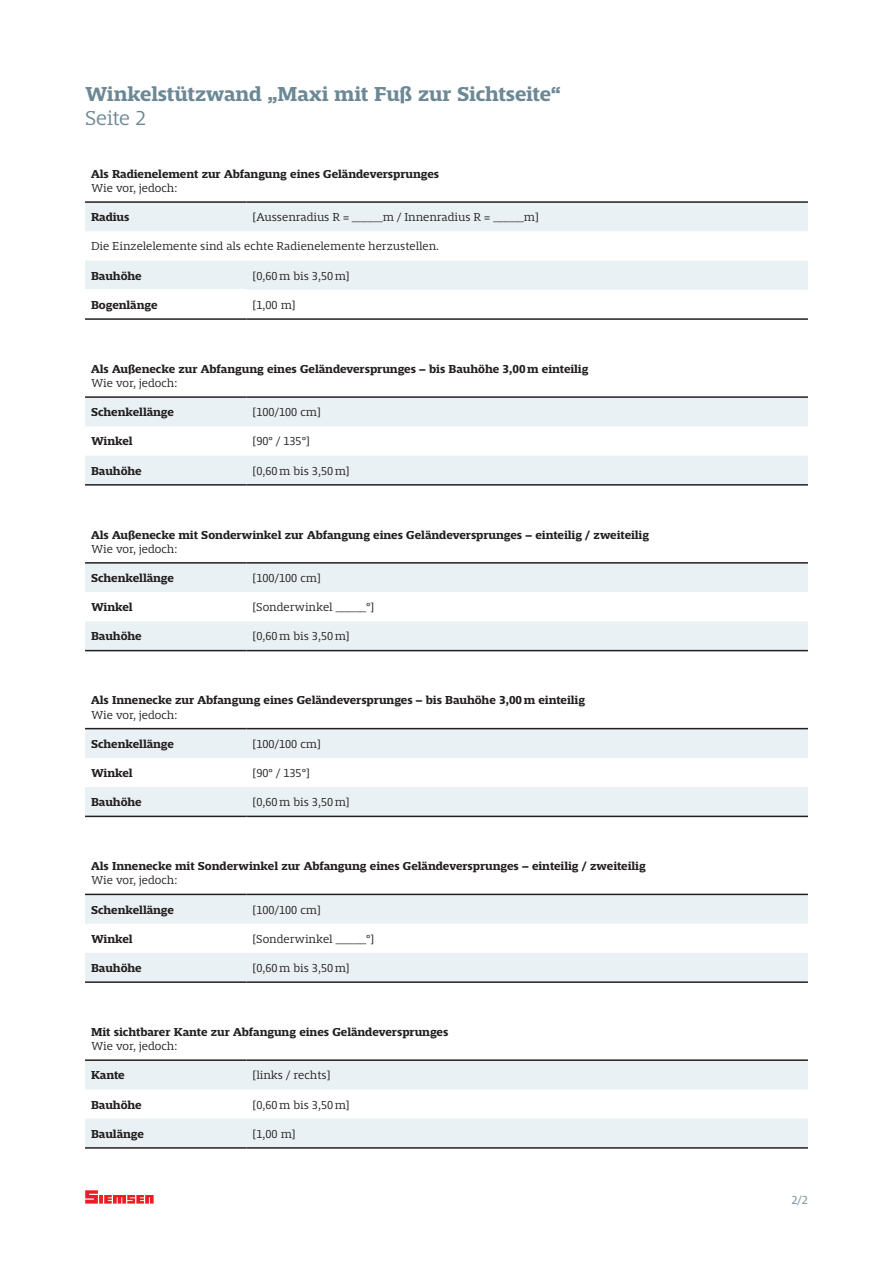
<style>
.page{position:relative;width:893px;height:1263px;background:#fff}
.page>*{position:absolute;margin:0;border:0;box-sizing:border-box;transform-origin:0 0}
.t1{font:700 21px "Mislab Std";letter-spacing:-.005em;color:#6c8895}
.t2{font:300 21px "Mislab Std";letter-spacing:-.02em;color:#6c8895}
.t3{font:700 12px "Mislab Std";color:#231f20}
.t4{font:300 12px "Mislab Std";color:#231f20}
.t5{font:300 12px "Mislab Std";color:#6c8895}
</style>
<div class="page">
<svg style="left:85px;top:1190px;width:69px;height:13px"></svg>
<svg style="left:85px;top:203px;width:723px;height:87px;fill:#eaf1f5"></svg>
<hr style="left:85px;top:201px;width:162px;height:2px;background:#231f20">
<hr style="left:247px;top:201px;width:561px;height:2px;background:#231f20">
<hr style="left:85px;top:289px;width:162px;height:2px;background:#fff">
<hr style="left:85px;top:318px;width:162px;height:2px;background:#231f20">
<hr style="left:247px;top:318px;width:561px;height:2px;background:#231f20">
<svg style="left:85px;top:398px;width:723px;height:86px;fill:#eaf1f5"></svg>
<hr style="left:85px;top:396px;width:162px;height:2px;background:#231f20">
<hr style="left:247px;top:396px;width:561px;height:2px;background:#231f20">
<hr style="left:85px;top:484px;width:162px;height:2px;background:#231f20">
<hr style="left:247px;top:484px;width:561px;height:2px;background:#231f20">
<svg style="left:85px;top:727px;width:723px;height:1px"></svg>
<svg style="left:85px;top:729px;width:723px;height:87px;fill:#eaf1f5"></svg>
<hr style="left:85px;top:728px;width:162px;height:1px;background:#231f20">
<hr style="left:247px;top:728px;width:561px;height:1px;background:#231f20">
<hr style="left:85px;top:816px;width:162px;height:1px;background:#231f20">
<hr style="left:247px;top:816px;width:561px;height:1px;background:#231f20">
<svg style="left:85px;top:893px;width:723px;height:1px"></svg>
<svg style="left:85px;top:895px;width:723px;height:86px;fill:#eaf1f5"></svg>
<hr style="left:85px;top:894px;width:162px;height:1px;background:#231f20">
<hr style="left:247px;top:894px;width:561px;height:1px;background:#231f20">
<hr style="left:85px;top:981px;width:162px;height:2px;background:#231f20">
<hr style="left:247px;top:981px;width:561px;height:2px;background:#231f20">
<svg style="left:85px;top:1061px;width:723px;height:86px;fill:#eaf1f5"></svg>
<hr style="left:85px;top:1059px;width:162px;height:2px;background:#231f20">
<hr style="left:247px;top:1059px;width:561px;height:2px;background:#231f20">
<hr style="left:85px;top:1147px;width:162px;height:2px;background:#231f20">
<hr style="left:247px;top:1147px;width:561px;height:2px;background:#231f20">
<svg style="left:85px;top:564px;width:723px;height:86px;fill:#eaf1f5"></svg>
<hr style="left:85px;top:562px;width:162px;height:2px;background:#231f20">
<hr style="left:247px;top:562px;width:561px;height:2px;background:#231f20">
<hr style="left:85px;top:650px;width:162px;height:1px;background:#231f20">
<hr style="left:247px;top:650px;width:561px;height:1px;background:#231f20">
<h1 class="t1" style="left:85px;top:83px;width:477px">Winkelstützwand „Maxi mit Fuß zur Sichtseite“</h1>
<h1 class="t2" style="left:85px;top:107px;width:63px">Seite 2</h1>
<p class="t3" style="left:91px;top:168px;width:350px">Als Radienelement zur Abfangung eines Geländeversprunges</p>
<p class="t4" style="left:91px;top:182px;width:88px">Wie vor, jedoch:</p>
<p class="t3" style="left:91px;top:211px;width:40px">Radius</p>
<p class="t4" style="left:253px;top:211px;width:288px">[Aussenradius R = _____m / Innenradius R = _____m]</p>
<p class="t4" style="left:91px;top:240px;width:350px">Die Einzelelemente sind als echte Radienelemente herzustellen.</p>
<p class="t3" style="left:91px;top:270px;width:52px">Bauhöhe</p>
<p class="t4" style="left:253px;top:270px;width:99px">[0,60m bis 3,50m]</p>
<p class="t3" style="left:91px;top:299px;width:68px">Bogenlänge</p>
<p class="t4" style="left:253px;top:299px;width:45px">[1,00 m]</p>
<p class="t3" style="left:91px;top:363px;width:499px">Als Außenecke zur Abfangung eines Geländeversprunges – bis Bauhöhe 3,00m einteilig</p>
<p class="t4" style="left:91px;top:377px;width:88px">Wie vor, jedoch:</p>
<p class="t3" style="left:91px;top:406px;width:84px">Schenkellänge</p>
<p class="t4" style="left:253px;top:406px;width:70px">[100/100 cm]</p>
<p class="t3" style="left:91px;top:435px;width:43px">Winkel</p>
<p class="t4" style="left:253px;top:435px;width:59px">[90° / 135°]</p>
<p class="t3" style="left:91px;top:465px;width:52px">Bauhöhe</p>
<p class="t4" style="left:253px;top:465px;width:99px">[0,60m bis 3,50m]</p>
<p class="t3" style="left:91px;top:528px;width:559px">Als Außenecke mit Sonderwinkel zur Abfangung eines Geländeversprunges – einteilig / zweiteilig</p>
<p class="t4" style="left:91px;top:543px;width:88px">Wie vor, jedoch:</p>
<p class="t3" style="left:91px;top:572px;width:84px">Schenkellänge</p>
<p class="t4" style="left:253px;top:572px;width:70px">[100/100 cm]</p>
<p class="t3" style="left:91px;top:601px;width:43px">Winkel</p>
<p class="t4" style="left:253px;top:601px;width:123px">[Sonderwinkel _____°]</p>
<p class="t3" style="left:91px;top:630px;width:52px">Bauhöhe</p>
<p class="t4" style="left:253px;top:630px;width:99px">[0,60m bis 3,50m]</p>
<p class="t3" style="left:91px;top:694px;width:495px">Als Innenecke zur Abfangung eines Geländeversprunges – bis Bauhöhe 3,00m einteilig</p>
<p class="t4" style="left:91px;top:709px;width:88px">Wie vor, jedoch:</p>
<p class="t3" style="left:91px;top:738px;width:84px">Schenkellänge</p>
<p class="t4" style="left:253px;top:738px;width:70px">[100/100 cm]</p>
<p class="t3" style="left:91px;top:767px;width:43px">Winkel</p>
<p class="t4" style="left:253px;top:767px;width:59px">[90° / 135°]</p>
<p class="t3" style="left:91px;top:796px;width:52px">Bauhöhe</p>
<p class="t4" style="left:253px;top:796px;width:99px">[0,60m bis 3,50m]</p>
<p class="t3" style="left:91px;top:860px;width:556px">Als Innenecke mit Sonderwinkel zur Abfangung eines Geländeversprunges – einteilig / zweiteilig</p>
<p class="t4" style="left:91px;top:874px;width:88px">Wie vor, jedoch:</p>
<p class="t3" style="left:91px;top:903px;width:84px">Schenkellänge</p>
<p class="t4" style="left:253px;top:903px;width:70px">[100/100 cm]</p>
<p class="t3" style="left:91px;top:933px;width:43px">Winkel</p>
<p class="t4" style="left:253px;top:933px;width:123px">[Sonderwinkel _____°]</p>
<p class="t3" style="left:91px;top:962px;width:52px">Bauhöhe</p>
<p class="t4" style="left:253px;top:962px;width:99px">[0,60m bis 3,50m]</p>
<p class="t3" style="left:91px;top:1026px;width:359px">Mit sichtbarer Kante zur Abfangung eines Geländeversprunges</p>
<p class="t4" style="left:91px;top:1040px;width:88px">Wie vor, jedoch:</p>
<p class="t3" style="left:91px;top:1069px;width:35px">Kante</p>
<p class="t4" style="left:253px;top:1069px;width:79px">[links / rechts]</p>
<p class="t3" style="left:91px;top:1098px;width:52px">Bauhöhe</p>
<p class="t4" style="left:253px;top:1098px;width:99px">[0,60m bis 3,50m]</p>
<p class="t3" style="left:91px;top:1128px;width:54px">Baulänge</p>
<p class="t4" style="left:253px;top:1128px;width:45px">[1,00 m]</p>
<p class="t5" style="left:791px;top:1193px;width:18px">2/2</p>
</div>
